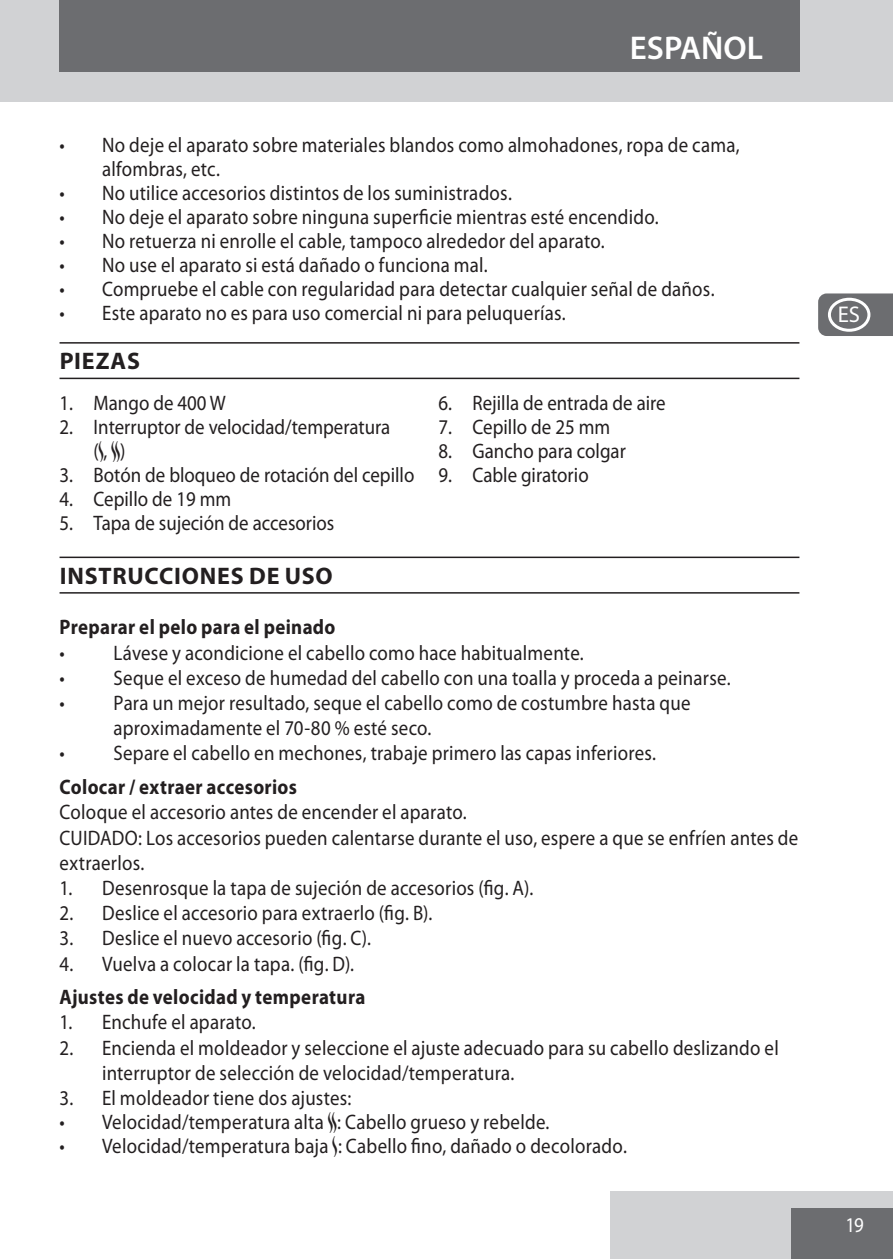
<style>
.page{position:relative;width:893px;height:1259px;background:#fff}
.page>*{position:absolute;margin:0;border:0;box-sizing:border-box;transform-origin:0 0}
.t1{font:600 33px "Myriad Pro";color:#fff}
.heading{font:700 24px "Myriad Pro";letter-spacing:.035em;color:#231f20}
.t2{font:22.8px "Myriad Pro";color:#fff}
.default_numbers{font:21px/25.2px "Myriad Pro";letter-spacing:.01em;color:#231f20;scale:.9 1}
.Subheading{font:700 21px "Myriad Pro";letter-spacing:.02em;color:#231f20;scale:.9 1}
.t3{font:21px "Myriad Pro";color:#fff;scale:.9 1}
.s1{font-family:"Myriad Bitsn Bobs"}
</style>
<div class="page">
<div style="left:611px;top:1191px;width:282px;height:68px;background:#d1d2d4"></div>
<div style="left:791px;top:1208px;width:102px;height:51px;background:#6c6d70"></div>
<div style="left:0;top:0;width:893px;height:102px;background:#d1d2d4"></div>
<div style="left:59px;top:0;width:740px;height:72px;background:#6c6d70"></div>
<svg style="left:818px;top:293px;width:75px;height:43px;background:#757679"></svg>
<hr style="left:60px;top:342px;width:739px;height:2px;background:#231f20">
<hr style="left:60px;top:378px;width:739px;height:1px;background:#231f20">
<hr style="left:60px;top:556px;width:739px;height:2px;background:#231f20">
<hr style="left:60px;top:592px;width:739px;height:1px;background:#231f20">
<div style="left:828px;top:128px;width:42px;height:34px;border:3px solid #fff;border-radius:50%"></div>
<div style="left:828px;top:170px;width:42px;height:34px;border:3px solid #fff;border-radius:50%"></div>
<div style="left:828px;top:213px;width:42px;height:34px;border:3px solid #fff;border-radius:50%"></div>
<div style="left:828px;top:255px;width:42px;height:34px;border:3px solid #fff;border-radius:50%"></div>
<div style="left:828px;top:298px;width:42px;height:34px;border:3px solid #fff;border-radius:50%"></div>
<div style="left:828px;top:340px;width:42px;height:34px;border:3px solid #fff;border-radius:50%"></div>
<div style="left:828px;top:383px;width:42px;height:34px;border:3px solid #fff;border-radius:50%"></div>
<div style="left:828px;top:425px;width:42px;height:34px;border:3px solid #fff;border-radius:50%"></div>
<div style="left:828px;top:468px;width:42px;height:34px;border:3px solid #fff;border-radius:50%"></div>
<div style="left:828px;top:510px;width:42px;height:34px;border:3px solid #fff;border-radius:50%"></div>
<div style="left:828px;top:553px;width:42px;height:34px;border:3px solid #fff;border-radius:50%"></div>
<div style="left:828px;top:595px;width:42px;height:34px;border:3px solid #fff;border-radius:50%"></div>
<div style="left:828px;top:638px;width:42px;height:34px;border:3px solid #fff;border-radius:50%"></div>
<div style="left:828px;top:680px;width:42px;height:34px;border:3px solid #fff;border-radius:50%"></div>
<div style="left:828px;top:723px;width:42px;height:34px;border:3px solid #fff;border-radius:50%"></div>
<div style="left:828px;top:765px;width:42px;height:34px;border:3px solid #fff;border-radius:50%"></div>
<div style="left:828px;top:808px;width:42px;height:34px;border:3px solid #fff;border-radius:50%"></div>
<div style="left:828px;top:850px;width:42px;height:34px;border:3px solid #fff;border-radius:50%"></div>
<div style="left:828px;top:893px;width:42px;height:34px;border:3px solid #fff;border-radius:50%"></div>
<div style="left:828px;top:935px;width:42px;height:34px;border:3px solid #fff;border-radius:50%"></div>
<div style="left:828px;top:978px;width:42px;height:34px;border:3px solid #fff;border-radius:50%"></div>
<div style="left:828px;top:1020px;width:42px;height:34px;border:3px solid #fff;border-radius:50%"></div>
<div style="left:828px;top:1063px;width:42px;height:34px;border:3px solid #fff;border-radius:50%"></div>
<div style="left:828px;top:1106px;width:42px;height:34px;border:3px solid #fff;border-radius:50%"></div>
<div style="left:828px;top:1148px;width:42px;height:34px;border:3px solid #fff;border-radius:50%"></div>
<p class="t1" style="left:630px;top:29px;width:135px">ESPAÑOL</p>
<p class="default_numbers" style="left:102px;top:133px;width:710px;line-height:24px;text-indent:-43px">• No deje el aparato sobre materiales blandos como almohadones, ropa de cama, alfombras, etc.</p>
<p class="default_numbers" style="left:60px;top:181px;width:504px">• No utilice accesorios distintos de los suministrados.</p>
<p class="default_numbers" style="left:60px;top:205px;width:667px">• No deje el aparato sobre ninguna superficie mientras esté encendido.</p>
<p class="default_numbers" style="left:60px;top:229px;width:607px">• No retuerza ni enrolle el cable, tampoco alrededor del aparato.</p>
<p class="default_numbers" style="left:60px;top:253px;width:477px">• No use el aparato si está dañado o funciona mal.</p>
<p class="default_numbers" style="left:60px;top:277px;width:729px">• Compruebe el cable con regularidad para detectar cualquier señal de daños.</p>
<p class="default_numbers" style="left:60px;top:301px;width:564px">• Este aparato no es para uso comercial ni para peluquerías.</p>
<p class="heading" style="left:60px;top:347px;width:82px">PIEZAS</p>
<p class="default_numbers" style="left:60px;top:391px;width:186px">1. Mango de 400 W</p>
<p class="default_numbers" style="left:94px;top:415px;width:331px;line-height:24px;text-indent:-34px">2. Interruptor de velocidad/temperatura (<span class="s1">N</span>, <span class="s1">O</span>)</p>
<p class="default_numbers" style="left:60px;top:463px;width:396px">3. Botón de bloqueo de rotación del cepillo</p>
<p class="default_numbers" style="left:60px;top:487px;width:192px">4. Cepillo de 19 mm</p>
<p class="default_numbers" style="left:60px;top:511px;width:307px">5. Tapa de sujeción de accesorios</p>
<p class="default_numbers" style="left:438px;top:391px;width:254px">6. Rejilla de entrada de aire</p>
<p class="default_numbers" style="left:438px;top:415px;width:192px">7. Cepillo de 25 mm</p>
<p class="default_numbers" style="left:438px;top:439px;width:210px">8. Gancho para colgar</p>
<p class="default_numbers" style="left:438px;top:463px;width:168px">9. Cable giratorio</p>
<p class="heading" style="left:60px;top:562px;width:274px">INSTRUCCIONES DE USO</p>
<p class="Subheading" style="left:60px;top:615px;width:308px">Preparar el pelo para el peinado</p>
<p class="default_numbers" style="left:60px;top:640px;width:584px">• Lávese y acondicione el cabello como hace habitualmente.</p>
<p class="default_numbers" style="left:60px;top:665px;width:747px">• Seque el exceso de humedad del cabello con una toalla y proceda a peinarse.</p>
<p class="default_numbers" style="left:114px;top:691px;width:643px;text-indent:-54px">• Para un mejor resultado, seque el cabello como de costumbre hasta que aproximadamente el 70-80 % esté seco.</p>
<p class="default_numbers" style="left:60px;top:741px;width:664px">• Separe el cabello en mechones, trabaje primero las capas inferiores.</p>
<p class="Subheading" style="left:60px;top:775px;width:265px">Colocar / extraer accesorios</p>
<p class="default_numbers" style="left:60px;top:800px;width:454px">Coloque el accesorio antes de encender el aparato.</p>
<p class="default_numbers" style="left:60px;top:825px;width:822px">CUIDADO: Los accesorios pueden calentarse durante el uso, espere a que se enfríen antes de extraerlos.</p>
<p class="default_numbers" style="left:60px;top:875px;width:528px">1. Desenrosque la tapa de sujeción de accesorios (fig. A).</p>
<p class="default_numbers" style="left:60px;top:901px;width:416px">2. Deslice el accesorio para extraerlo (fig. B).</p>
<p class="default_numbers" style="left:60px;top:926px;width:348px">3. Deslice el nuevo accesorio (fig. C).</p>
<p class="default_numbers" style="left:60px;top:951px;width:329px">4. Vuelva a colocar la tapa. (fig. D).</p>
<p class="Subheading" style="left:60px;top:985px;width:341px">Ajustes de velocidad y temperatura</p>
<p class="default_numbers" style="left:60px;top:1010px;width:220px">1. Enchufe el aparato.</p>
<p class="default_numbers" style="left:102px;top:1035px;width:753px;text-indent:-43px">2. Encienda el moldeador y seleccione el ajuste adecuado para su cabello deslizando el interruptor de selección de velocidad/temperatura.</p>
<p class="default_numbers" style="left:60px;top:1086px;width:326px">3. El moldeador tiene dos ajustes:</p>
<p class="default_numbers" style="left:60px;top:1110px;width:546px">• Velocidad/temperatura alta <span class="s1">O</span>: Cabello grueso y rebelde.</p>
<p class="default_numbers" style="left:60px;top:1134px;width:632px">• Velocidad/temperatura baja <span class="s1">N</span>: Cabello fino, dañado o decolorado.</p>
<p class="t2" style="left:838px;top:302px;width:24px">ES</p>
<p class="t3" style="left:845px;top:1213px;width:22px">19</p>
</div>
